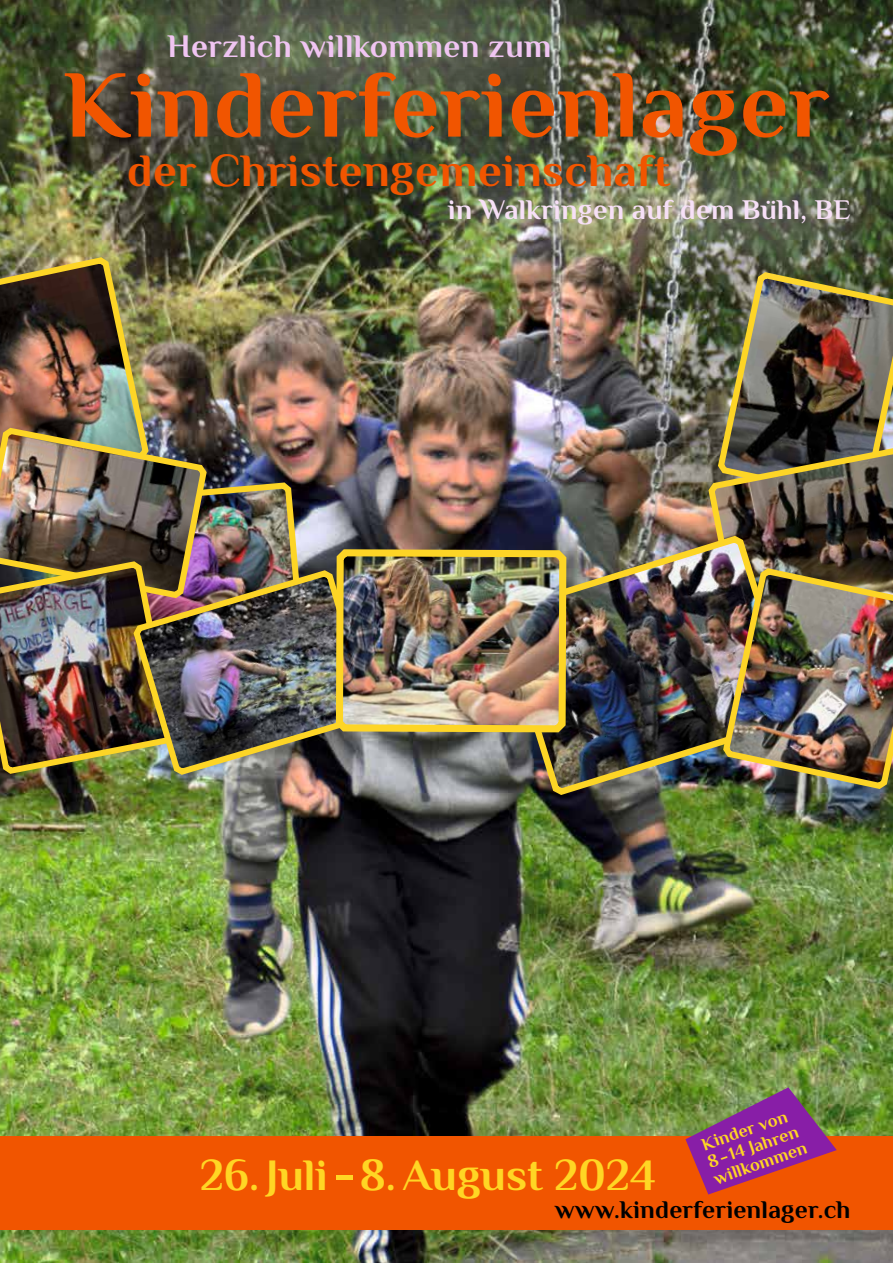
<style>
.page{position:relative;width:893px;height:1263px;background:#fff}
.page>*{position:absolute;margin:0;border:0;box-sizing:border-box;transform-origin:0 0}
.t1{font:700 96px "Philosopher";letter-spacing:.01em;color:#f15500}
.t2{font:700 46.5px "Philosopher";letter-spacing:.01em;color:#f15500}
.t3{font:700 45px "Philosopher";color:#ffd624}
.t4{font:700 33px "Philosopher";letter-spacing:.01em;color:#f0c5f2}
.t5{font:700 28.5px "Philosopher";letter-spacing:.01em;color:#f7e0f7}
.t6{font:700 25.5px "Philosopher";letter-spacing:.01em;color:#000}
.t7{font:700 18px/18px "Philosopher";color:#ffd624}
</style>
<div class="page">
<img style="left:0;top:0;width:893px;height:1263px">
<img style="left:495px;top:532px;width:306px;height:266px">
<img style="left:705px;top:304px;width:188px;height:488px">
<img style="left:0;top:254px;width:310px;height:523px">
<img style="left:130px;top:567px;width:246px;height:211px">
<img style="left:332px;top:543px;width:238px;height:193px">
<div style="left:0;top:1136px;width:893px;height:93px;background:#f15500"></div>
<svg style="left:685px;top:1087px;width:152px;height:107px"></svg>
<div style="left:370px;top:118px;width:523px;height:186px;background:#fff;opacity:.8"></div>
<div style="left:29px;top:0;width:659px;height:205px;background:#fff;opacity:.8"></div>
<h3 class="t4" style="left:167px;top:24px;width:385px">Herzlich willkommen zum</h3>
<h1 class="t1" style="left:63px;top:41px;width:768px">Kinderferienlager</h1>
<h2 class="t2" style="left:127px;top:140px;width:544px">der Christengemeinschaft</h2>
<h3 class="t5" style="left:448px;top:191px;width:404px">in Walkringen auf dem Bühl, BE</h3>
<p class="t7" style="left:699px;top:1136px;width:99px;rotate:-19deg">Kinder von<br>8-14 Jahren willkommen</p>
<h3 class="t3" style="left:200px;top:1145px;width:458px">26. Juli-8. August 2024</h3>
<h3 class="t6" style="left:555px;top:1193px;width:297px">www.kinderferienlager.ch</h3>
</div>
